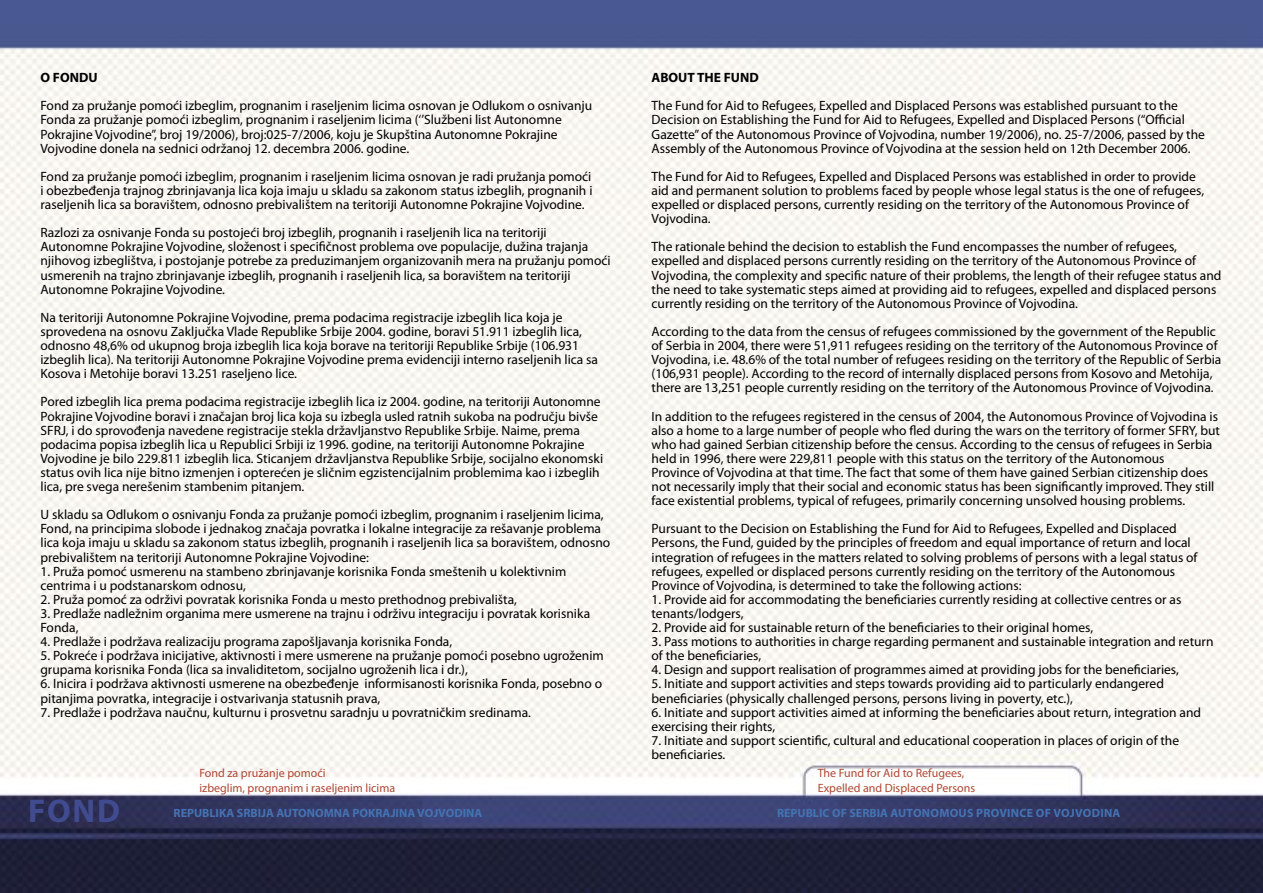
<style>
.page{position:relative;width:1263px;height:893px;background:#fff}
.page>*{position:absolute;margin:0;border:0;box-sizing:border-box;transform-origin:0 0}
.t1{font:700 33px "Myriad Pro";color:#414c90}
.t2{font:13.5px/14.1px "Myriad Pro";color:#000}
.t3{font:700 13.5px "Myriad Pro";color:#000}
.t4{font:12px "Myriad Pro";color:#af4733}
.t5{font:700 12px "Myriad Pro";letter-spacing:.02em;color:#4473b3}
.t6{font:700 12px "Myriad Pro";color:#4473b3}
</style>
<div class="page">
<img style="left:0;top:0;width:1263px;height:893px">
<p class="t3" style="left:40px;top:70px;width:59px">O FONDU</p>
<p class="t2" style="left:40px;top:99px;width:553px">Fond za pružanje pomoći izbeglim, prognanim i raseljenim licima osnovan je Odlukom o osnivanju<br>Fonda za pružanje pomoći izbeglim, prognanim i raseljenim licima (‘’Službeni list Autonomne</p>
<p class="t2" style="left:40px;top:127px;width:519px">Pokrajine Vojvodine’’, broj 19/2006), broj:025-7/2006, koju je Skupština Autonomne Pokrajine</p>
<p class="t2" style="left:40px;top:141px;width:370px">Vojvodine donela na sednici održanoj 12. decembra 2006. godine.</p>
<p class="t2" style="left:40px;top:170px;width:553px;text-align:justify">Fond za pružanje pomoći izbeglim, prognanim i raseljenim licima osnovan je radi pružanja pomoći i obezbeđenja trajnog zbrinjavanja lica koja imaju u skladu sa zakonom status izbeglih, prognanih i raseljenih lica sa boravištem, odnosno prebivalištem na teritoriji Autonomne Pokrajine Vojvodine.</p>
<p class="t2" style="left:40px;top:226px;width:508px">Razlozi za osnivanje Fonda su postojeći broj izbeglih, prognanih i raseljenih lica na teritoriji</p>
<p class="t2" style="left:40px;top:240px;width:572px">Autonomne Pokrajine Vojvodine, složenost i specifičnost problema ove populacije, dužina trajanja njihovog izbeglištva, i postojanje potrebe za preduzimanjem organizovanih mera na pružanju pomoći usmerenih na trajno zbrinjavanje izbeglih, prognanih i raseljenih lica, sa boravištem na teritoriji</p>
<p class="t2" style="left:40px;top:282px;width:186px">Autonomne Pokrajine Vojvodine.</p>
<p class="t2" style="left:40px;top:311px;width:523px">Na teritoriji Autonomne Pokrajine Vojvodine, prema podacima registracije izbeglih lica koja je</p>
<p class="t2" style="left:40px;top:325px;width:559px">sprovedena na osnovu Zaključka Vlade Republike Srbije 2004. godine, boravi 51.911 izbeglih lica, odnosno 48,6% od ukupnog broja izbeglih lica koja borave na teritoriji Republike Srbije (106.931 izbeglih lica). Na teritoriji Autonomne Pokrajine Vojvodine prema evidenciji interno raseljenih lica sa Kosova i Metohije boravi 13.251 raseljeno lice.</p>
<p class="t2" style="left:40px;top:395px;width:564px">Pored izbeglih lica prema podacima registracije izbeglih lica iz 2004. godine, na teritoriji Autonomne Pokrajine Vojvodine boravi i značajan broj lica koja su izbegla usled ratnih sukoba na području bivše SFRJ, i do sprovođenja navedene registracije stekla državljanstvo Republike Srbije. Naime, prema podacima popisa izbeglih lica u Republici Srbiji iz 1996. godine, na teritoriji Autonomne Pokrajine Vojvodine je bilo 229.811 izbeglih lica. Sticanjem državljanstva Republike Srbije, socijalno ekonomski status ovih lica nije bitno izmenjen i opterećen je sličnim egzistencijalnim problemima kao i izbeglih lica, pre svega nerešenim stambenim pitanjem.</p>
<p class="t2" style="left:40px;top:508px;width:571px">U skladu sa Odlukom o osnivanju Fonda za pružanje pomoći izbeglim, prognanim i raseljenim licima, Fond, na principima slobode i jednakog značaja povratka i lokalne integracije za rešavanje problema lica koja imaju u skladu sa zakonom status izbeglih, prognanih i raseljenih lica sa boravištem, odnosno prebivalištem na teritoriji Autonomne Pokrajine Vojvodine:</p>
<p class="t2" style="left:40px;top:564px;width:527px">1. Pruža pomoć usmerenu na stambeno zbrinjavanje korisnika Fonda smeštenih u kolektivnim centrima i u podstanarskom odnosu,</p>
<p class="t2" style="left:40px;top:593px;width:478px">2. Pruža pomoć za održivi povratak korisnika Fonda u mesto prethodnog prebivališta,</p>
<p class="t2" style="left:40px;top:607px;width:551px">3. Predlaže nadležnim organima mere usmerene na trajnu i održivu integraciju i povratak korisnika<br>Fonda,</p>
<p class="t2" style="left:40px;top:635px;width:413px">4. Predlaže i podržava realizaciju programa zapošljavanja korisnika Fonda,</p>
<p class="t2" style="left:40px;top:649px;width:565px">5. Pokreće i podržava inicijative, aktivnosti i mere usmerene na pružanje pomoći posebno ugroženim grupama korisnika Fonda (lica sa invaliditetom, socijalno ugroženih lica i dr.),</p>
<p class="t2" style="left:40px;top:677px;width:563px">6. Inicira i podržava aktivnosti usmerene na obezbeđenje informisanosti korisnika Fonda, posebno o pitanjima povratka, integracije i ostvarivanja statusnih prava,</p>
<p class="t2" style="left:40px;top:705px;width:492px">7. Predlaže i podržava naučnu, kulturnu i prosvetnu saradnju u povratničkim sredinama.</p>
<p class="t3" style="left:651px;top:70px;width:109px">ABOUT THE FUND</p>
<p class="t2" style="left:651px;top:99px;width:528px">The Fund for Aid to Refugees, Expelled and Displaced Persons was established pursuant to the</p>
<p class="t2" style="left:651px;top:113px;width:555px">Decision on Establishing the Fund for Aid to Refugees, Expelled and Displaced Persons (“Official<br>Gazette” of the Autonomous Province of Vojvodina, number 19/2006), no. 25-7/2006, passed by the<br>Assembly of the Autonomous Province of Vojvodina at the session held on 12th December 2006.</p>
<p class="t2" style="left:651px;top:170px;width:554px">The Fund for Aid to Refugees, Expelled and Displaced Persons was established in order to provide aid and permanent solution to problems faced by people whose legal status is the one of refugees, expelled or displaced persons, currently residing on the territory of the Autonomous Province of Vojvodina.</p>
<p class="t2" style="left:651px;top:240px;width:571px">The rationale behind the decision to establish the Fund encompasses the number of refugees, expelled and displaced persons currently residing on the territory of the Autonomous Province of Vojvodina, the complexity and specific nature of their problems, the length of their refugee status and the need to take systematic steps aimed at providing aid to refugees, expelled and displaced persons currently residing on the territory of the Autonomous Province of Vojvodina.</p>
<p class="t2" style="left:651px;top:325px;width:571px">According to the data from the census of refugees commissioned by the government of the Republic of Serbia in 2004, there were 51,911 refugees residing on the territory of the Autonomous Province of Vojvodina, i.e. 48.6% of the total number of refugees residing on the territory of the Republic of Serbia (106,931 people). According to the record of internally displaced persons from Kosovo and Metohija, there are 13,251 people currently residing on the territory of the Autonomous Province of Vojvodina.</p>
<p class="t2" style="left:651px;top:409px;width:570px">In addition to the refugees registered in the census of 2004, the Autonomous Province of Vojvodina is also a home to a large number of people who fled during the wars on the territory of former SFRY, but who had gained Serbian citizenship before the census. According to the census of refugees in Serbia held in 1996, there were 229,811 people with this status on the territory of the Autonomous</p>
<p class="t2" style="left:651px;top:466px;width:564px">Province of Vojvodina at that time. The fact that some of them have gained Serbian citizenship does not necessarily imply that their social and economic status has been significantly improved. They still face existential problems, typical of refugees, primarily concerning unsolved housing problems.</p>
<p class="t2" style="left:651px;top:522px;width:527px">Pursuant to the Decision on Establishing the Fund for Aid to Refugees, Expelled and Displaced</p>
<p class="t2" style="left:651px;top:536px;width:541px">Persons, the Fund, guided by the principles of freedom and equal importance of return and local</p>
<p class="t2" style="left:651px;top:550px;width:547px">integration of refugees in the matters related to solving problems of persons with a legal status of refugees, expelled or displaced persons currently residing on the territory of the Autonomous</p>
<p class="t2" style="left:651px;top:578px;width:371px">Province of Vojvodina, is determined to take the following actions:</p>
<p class="t2" style="left:651px;top:593px;width:531px">1. Provide aid for accommodating the beneficiaries currently residing at collective centres or as</p>
<p class="t2" style="left:651px;top:607px;width:93px">tenants/lodgers,</p>
<p class="t2" style="left:651px;top:621px;width:443px">2. Provide aid for sustainable return of the beneficiaries to their original homes,</p>
<p class="t2" style="left:651px;top:635px;width:563px">3. Pass motions to authorities in charge regarding permanent and sustainable integration and return of the beneficiaries,</p>
<p class="t2" style="left:651px;top:663px;width:529px">4. Design and support realisation of programmes aimed at providing jobs for the beneficiaries,</p>
<p class="t2" style="left:651px;top:677px;width:514px">5. Initiate and support activities and steps towards providing aid to particularly endangered</p>
<p class="t2" style="left:651px;top:691px;width:423px">beneficiaries (physically challenged persons, persons living in poverty, etc.),</p>
<p class="t2" style="left:651px;top:705px;width:551px">6. Initiate and support activities aimed at informing the beneficiaries about return, integration and exercising their rights,</p>
<p class="t2" style="left:651px;top:734px;width:529px">7. Initiate and support scientific, cultural and educational cooperation in places of origin of the</p>
<p class="t2" style="left:651px;top:748px;width:75px">beneficiaries.</p>
<p class="t4" style="left:199px;top:766px;width:128px">Fond za pružanje pomoći</p>
<p class="t4" style="left:199px;top:781px;width:197px">izbeglim, prognanim i raseljenim licima</p>
<p class="t4" style="left:818px;top:766px;width:148px">The Fund for Aid to Refugees,</p>
<p class="t4" style="left:818px;top:781px;width:159px">Expelled and Displaced Persons</p>
<p class="t1" style="left:28px;top:792px;width:93px">FOND</p>
<p class="t6" style="left:174px;top:807px;width:310px">REPUBLIKA SRBIJA AUTONOMNA POKRAJINA VOJVODINA</p>
<p class="t5" style="left:777px;top:807px;width:345px">REPUBLIC OF SERBIA AUTONOMOUS PROVINCE OF VOJVODINA</p>
</div>
